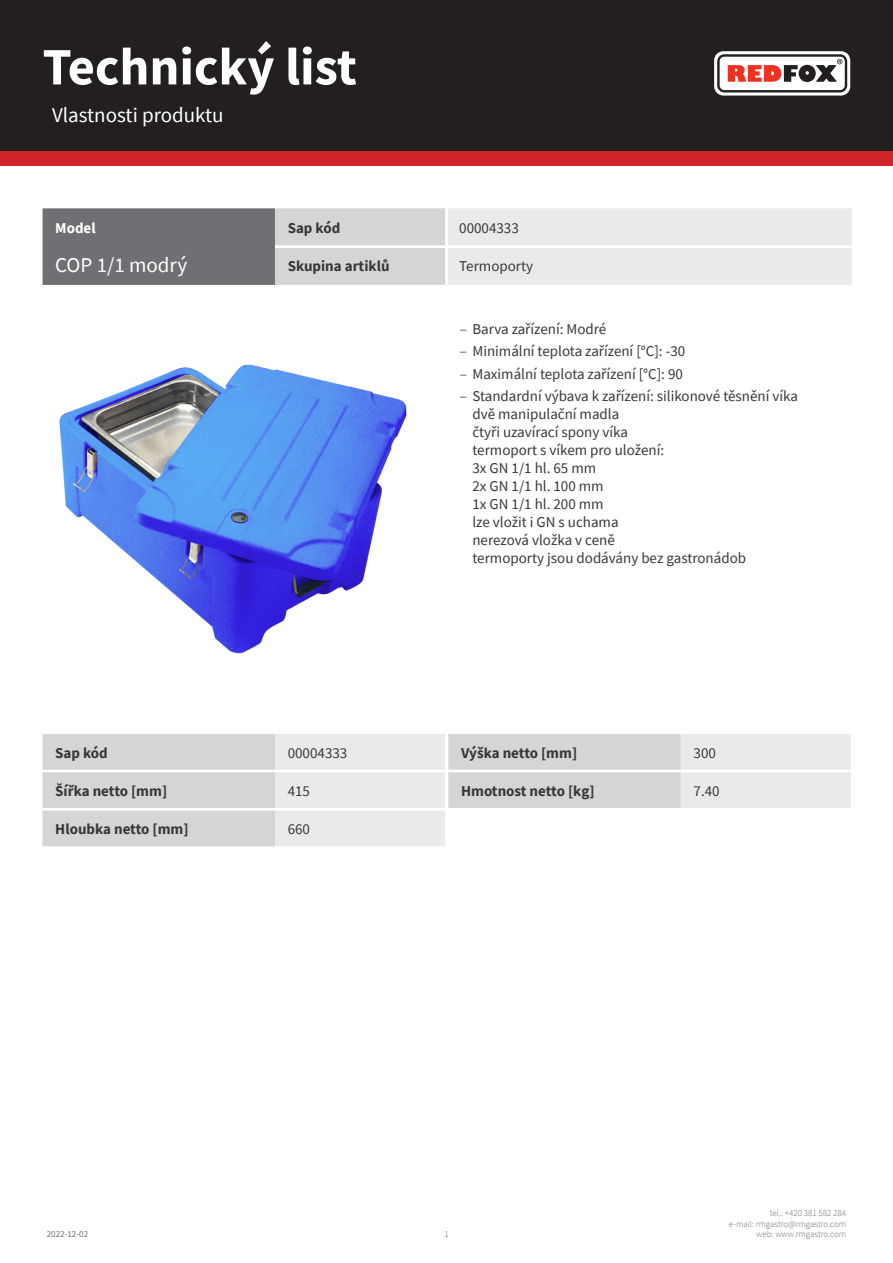
<style>
.page{position:relative;width:893px;height:1263px;background:#fff}
.page>*{position:absolute;margin:0;border:0;box-sizing:border-box;transform-origin:0 0}
.t1{font:700 52.5px "Source Sans Pro";color:#fff}
.kapitola{font:21px "Source Sans Pro";color:#fff}
.tabulka_-_headline{font:21px "Source Sans Pro";color:#fff}
.tabulka_-_text{font:15px/18px "Source Sans Pro";color:#383839}
.tabulka_-_text-2{font:700 15px "Source Sans Pro";color:#383839}
.tabulka_-_text-3{font:700 15px "Source Sans Pro";color:#fff}
.t2{font:300 9px/10.8px "Source Sans Pro";color:#6f7073;text-align:right}
.t3{font:9px "Source Sans Pro";color:#6f7073}
.s1{font-weight:300}
</style>
<div class="page">
<div style="left:0;top:0;width:893px;height:166px;background:#d1232a"></div>
<div style="left:0;top:0;width:893px;height:151px;background:#231f20"></div>
<svg style="left:714px;top:51px;width:136px;height:45px"></svg>
<img style="left:59px;top:364px;width:348px;height:290px">
<svg style="left:43px;top:734px;width:808px;height:113px"></svg>
<hr style="left:448px;top:770px;width:233px;height:2px;background:#fff">
<hr style="left:681px;top:770px;width:170px;height:2px;background:#fff">
<hr style="left:448px;top:808px;width:233px;height:2px;background:#fff">
<hr style="left:681px;top:808px;width:170px;height:2px;background:#fff">
<svg style="left:43px;top:208px;width:809px;height:77px;background:#c0c1c3"></svg>
<hr style="left:445px;top:208px;width:3px;height:37px;background:#fff">
<hr style="left:275px;top:245px;width:171px;height:3px;background:#fff">
<hr style="left:446px;top:245px;width:406px;height:3px;background:#fff">
<hr style="left:445px;top:248px;width:3px;height:37px;background:#fff">
<h1 class="t1" style="left:43px;top:31px;width:316px">Technický list</h1>
<p class="kapitola" style="left:52px;top:101px;width:173px">Vlastnosti produktu</p>
<p class="tabulka_-_text-3" style="left:55px;top:218px;width:42px">Model</p>
<p class="tabulka_-_text-2" style="left:288px;top:218px;width:54px">Sap kód</p>
<p class="tabulka_-_text" style="left:459px;top:219px;width:61px">00004333</p>
<p class="tabulka_-_headline" style="left:55px;top:251px;width:133px">COP 1/1 modrý</p>
<p class="tabulka_-_text-2" style="left:288px;top:256px;width:103px">Skupina artiklů</p>
<p class="tabulka_-_text" style="left:459px;top:257px;width:75px">Termoporty</p>
<p class="tabulka_-_text-2" style="left:55px;top:742px;width:54px">Sap kód</p>
<p class="tabulka_-_text" style="left:288px;top:743px;width:61px">00004333</p>
<p class="tabulka_-_text-2" style="left:55px;top:781px;width:113px">Šířka netto [mm]</p>
<p class="tabulka_-_text" style="left:288px;top:782px;width:24px">415</p>
<p class="tabulka_-_text-2" style="left:55px;top:819px;width:135px">Hloubka netto [mm]</p>
<p class="tabulka_-_text" style="left:288px;top:820px;width:24px">660</p>
<p class="tabulka_-_text" style="left:460px;top:320px;width:148px"><span class="s1">–</span> Barva zařízení: Modré</p>
<p class="tabulka_-_text" style="left:460px;top:342px;width:227px"><span class="s1">–</span> Minimální teplota zařízení [°C]: -30</p>
<p class="tabulka_-_text" style="left:460px;top:365px;width:225px"><span class="s1">–</span> Maximální teplota zařízení [°C]: 90</p>
<p class="tabulka_-_text" style="left:472px;top:387px;width:327px;text-indent:-13px"><span class="s1">–</span> Standardní výbava k zařízení: silikonové těsnění víka dvě manipulační madla<br>čtyři uzavírací spony víka<br>termoport s víkem pro uložení:<br>3x GN 1/1 hl. 65 mm<br>2x GN 1/1 hl. 100 mm<br>1x GN 1/1 hl. 200 mm<br>lze vložit i GN s uchama<br>nerezová vložka v ceně<br>termoporty jsou dodávány bez gastronádob</p>
<p class="tabulka_-_text-2" style="left:461px;top:742px;width:118px">Výška netto [mm]</p>
<p class="tabulka_-_text" style="left:693px;top:743px;width:24px">300</p>
<p class="tabulka_-_text-2" style="left:461px;top:781px;width:135px">Hmotnost netto [kg]</p>
<p class="tabulka_-_text" style="left:693px;top:782px;width:28px">7.40</p>
<p class="t3" style="left:47px;top:1229px;width:43px">2022-12-02</p>
<p class="t2" style="left:444px;top:1229px;width:6px">1</p>
<p class="t2" style="left:729px;top:1207px;width:119px">tel.: +420 381 582 284<br>e-mail: rmgastro@rmgastro.com web: www.rmgastro.com</p>
</div>
